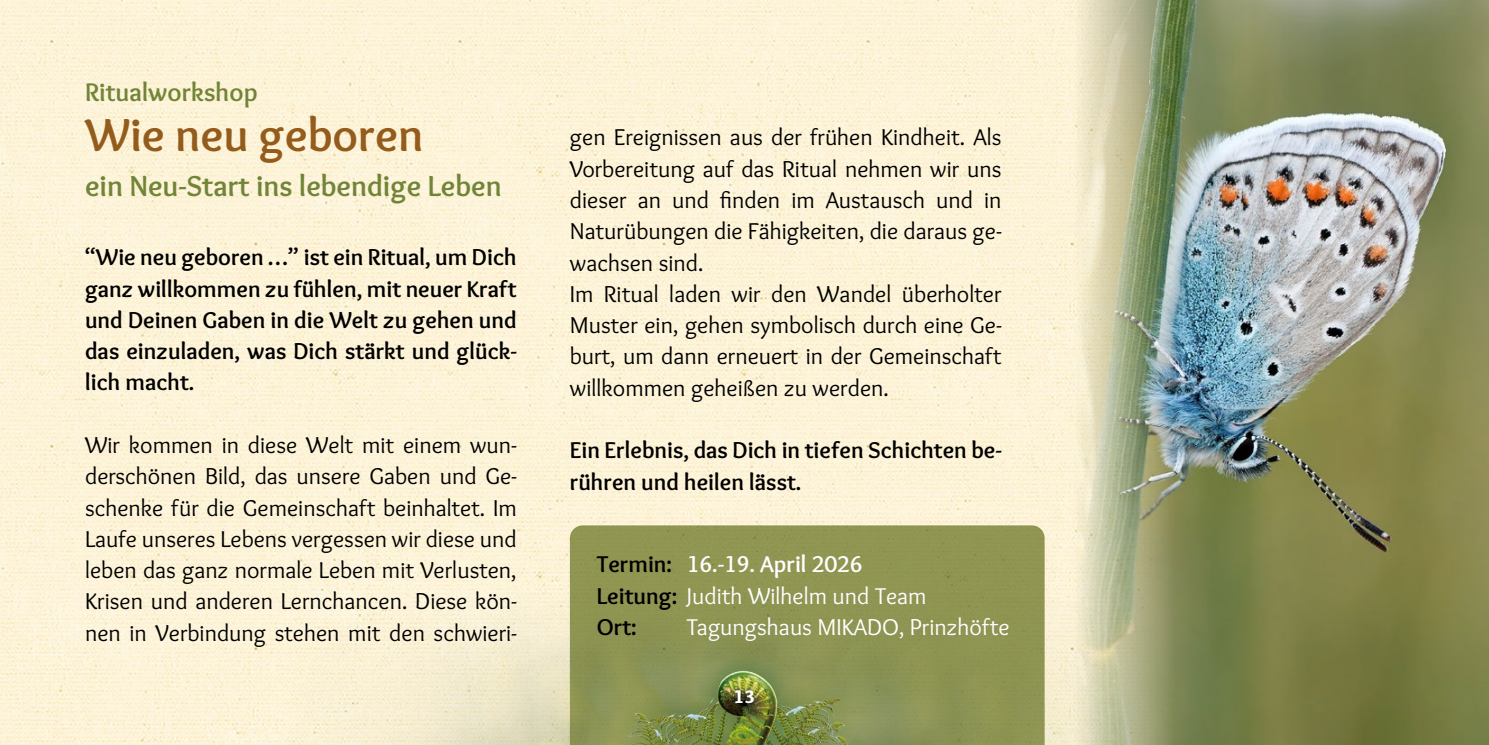
<style>
.page{position:relative;width:1489px;height:745px;background:#fff}
.page>*{position:absolute;margin:0;border:0;box-sizing:border-box;transform-origin:0 0}
.t1{font:700 47.5px "Overlock";color:#945c1c}
.t2{font:700 30px "Overlock";color:#728437}
.t3{font:700 26.25px "Overlock";color:#728437}
.t4{font:23.75px/31.2px "Overlock";color:#000;text-align:justify}
.t5{font:700 23.75px/31.2px "Overlock";color:#000;text-align:justify}
.t6{font:23.75px/31.2px "Overlock";color:#fff}
.t7{font:900 18.75px "Overlock";color:#fff}
.s1{font-weight:700;color:#000}
.s2{font-weight:700}
</style>
<div class="page">
<img style="left:0;top:0;width:1071px;height:570px">
<img style="left:0;top:570px;width:1071px;height:174px">
<svg style="left:570px;top:525px;width:474px;height:219px;background:#8b9251"></svg>
<img style="left:1071px;top:0;width:417px;height:744px">
<p class="t3" style="left:85px;top:77px;width:174px">Ritualworkshop</p>
<h1 class="t1" style="left:85px;top:107px;width:340px">Wie neu geboren</h1>
<p class="t2" style="left:85px;top:169px;width:418px">ein Neu-Start ins lebendige Leben</p>
<p class="t5" style="left:85px;top:241px;width:433px">“Wie neu geboren …” ist ein Ritual, um Dich ganz willkommen zu fühlen, mit neuer Kraft und Deinen Gaben in die Welt zu gehen und das einzuladen, was Dich stärkt und glück&shy;lich macht.</p>
<p class="t4" style="left:85px;top:429px;width:433px">Wir kommen in diese Welt mit einem wun&shy;derschönen Bild, das unsere Gaben und Ge&shy;schenke für die Gemeinschaft beinhaltet. Im Laufe unseres Lebens vergessen wir diese und leben das ganz normale Leben mit Verlusten, Krisen und anderen Lernchancen. Diese kön&shy;nen in Verbindung stehen mit den schwieri-</p>
<p class="t4" style="left:570px;top:122px;width:433px;text-align:left">gen Ereignissen aus der frühen Kindheit. Als Vorbereitung auf das Ritual nehmen wir uns dieser an und finden im Austausch und in Naturübungen die Fähigkeiten, die daraus ge&shy;wachsen sind.<br>Im Ritual laden wir den Wandel überholter Muster ein, gehen symbolisch durch eine Ge&shy;burt, um dann erneuert in der Gemeinschaft willkommen geheißen zu werden.</p>
<p class="t5" style="left:570px;top:434px;width:433px">Ein Erlebnis, das Dich in tiefen Schichten be&shy;rühren und heilen lässt.</p>
<p class="t6" style="left:597px;top:548px;width:331px"><span class="s1">Termin:</span> <span class="s2">16.-19. April 2026<br></span><span class="s1">Leitung:</span> Judith Wilhelm und Team<br><span class="s1">Ort:</span></p>
<p class="t6" style="left:687px;top:611px;width:324px">Tagungshaus MIKADO, Prinzhöfte</p>
<p class="t7" style="left:733px;top:684px;width:23px">13</p>
</div>
